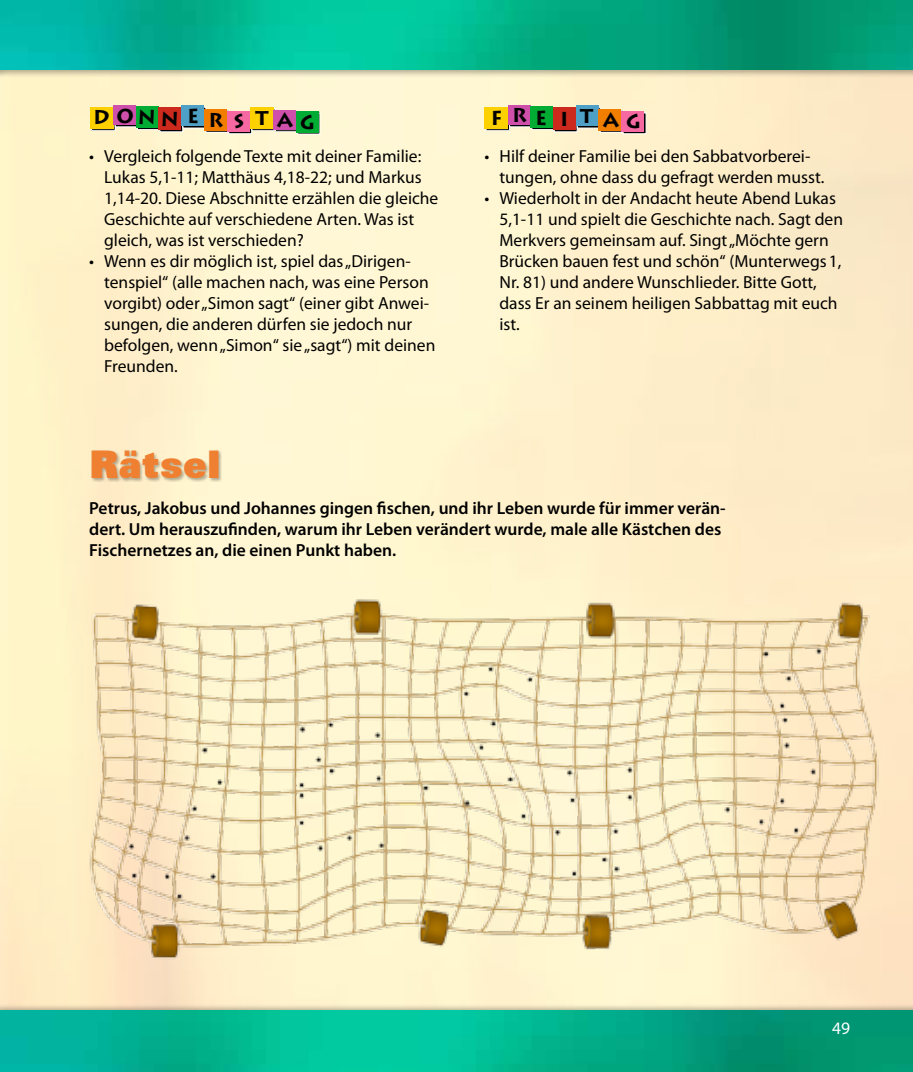
<style>
.page{position:relative;width:913px;height:1072px;background:#fff}
.page>*{position:absolute;margin:0;border:0;box-sizing:border-box;transform-origin:0 0}
.t1{font:900 38.15px "Zurich BT";color:#f08031}
.t2{font:700 19.95px "Lithos Pro";letter-spacing:.345em;color:#000}
.t3{font:700 19.95px "Lithos Pro";letter-spacing:.405em;color:#000}
.t4{font:17.5px/21px "Myriad Pro";color:#000}
.t5{font:600 17.5px/21px "Myriad Pro";color:#000}
.t6{font:17.5px "Myriad Pro";color:#fff}
</style>
<div class="page">
<img style="left:0;top:77px;width:913px;height:925px">
<div style="left:0;top:1002px;width:913px;height:69px;background:#000;opacity:.3"></div>
<img style="left:0;top:1010px;width:913px;height:61px">
<div style="left:90px;top:107px;width:23px;height:22px;background:#fdd000"></div>
<svg style="left:115px;top:125px;width:21px;height:2px"></svg>
<div style="left:113px;top:106px;width:23px;height:19px;background:#ce50ab"></div>
<svg style="left:137px;top:128px;width:21px;height:2px"></svg>
<div style="left:136px;top:107px;width:22px;height:21px;background:#00ac33"></div>
<svg style="left:160px;top:126px;width:23px;height:6px"></svg>
<div style="left:158px;top:108px;width:23px;height:22px;background:#cb2a1d"></div>
<div style="left:181px;top:106px;width:23px;height:20px;background:#4fa0c6"></div>
<div style="left:204px;top:109px;width:23px;height:21px;background:#f27e00"></div>
<svg style="left:229px;top:129px;width:23px;height:5px"></svg>
<div style="left:227px;top:111px;width:23px;height:21px;background:#f568a2"></div>
<div style="left:250px;top:107px;width:24px;height:22px;background:#fdd000"></div>
<div style="left:274px;top:110px;width:22px;height:20px;background:#ce50ab"></div>
<div style="left:296px;top:111px;width:22px;height:21px;background:#00ac33"></div>
<div style="left:484px;top:107px;width:24px;height:22px;background:#fdd000"></div>
<svg style="left:509px;top:125px;width:21px;height:2px"></svg>
<div style="left:508px;top:106px;width:22px;height:19px;background:#ce50ab"></div>
<svg style="left:532px;top:128px;width:20px;height:2px"></svg>
<div style="left:530px;top:107px;width:23px;height:21px;background:#00ac33"></div>
<svg style="left:554px;top:126px;width:23px;height:6px"></svg>
<div style="left:552px;top:108px;width:23px;height:22px;background:#cb2a1d"></div>
<svg style="left:577px;top:107px;width:23px;height:21px"></svg>
<div style="left:575px;top:106px;width:23px;height:20px;background:#4fa0c6"></div>
<div style="left:598px;top:109px;width:23px;height:21px;background:#f27e00"></div>
<svg style="left:623px;top:113px;width:23px;height:21px"></svg>
<div style="left:621px;top:111px;width:23px;height:21px;background:#f568a2"></div>
<div style="left:0;top:0;width:913px;height:77px;background:#000;opacity:.3"></div>
<img style="left:0;top:0;width:913px;height:70px">
<img style="left:57px;top:570px;width:837px;height:397px">
<div style="left:92px;top:449px;width:130px;height:33px;background:#000;opacity:.3"></div>
<p class="t2" style="left:93px;top:107px;width:223px">DONNER S TAG</p>
<p class="t3" style="left:491px;top:106px;width:152px">FRE ITAG</p>
<p class="t4" style="left:104px;top:145px;width:336px;text-indent:-15px">• Vergleich folgende Texte mit deiner Familie:<br>Lukas 5,1-11; Matthäus 4,18-22; und Markus 1,14-20. Diese Abschnitte erzählen die gleiche Geschichte auf verschiedene Arten. Was ist gleich, was ist verschieden?</p>
<p class="t4" style="left:104px;top:250px;width:333px;text-indent:-15px">• Wenn es dir möglich ist, spiel das„Dirigen&shy;tenspiel“ (alle machen nach, was eine Person vorgibt) oder„Simon sagt“ (einer gibt Anwei&shy;sungen, die anderen dürfen sie jedoch nur befolgen, wenn„Simon“ sie„sagt“) mit deinen Freunden.</p>
<p class="t4" style="left:499px;top:145px;width:326px;text-indent:-15px">• Hilf deiner Familie bei den Sabbatvorberei&shy;tungen, ohne dass du gefragt werden musst.</p>
<p class="t4" style="left:499px;top:187px;width:345px;text-indent:-15px">• Wiederholt in der Andacht heute Abend Lukas 5,1-11 und spielt die Geschichte nach. Sagt den Merkvers gemeinsam auf. Singt„Möchte gern Brücken bauen fest und schön“ (Munterwegs1, Nr. 81) und andere Wunschlieder. Bitte Gott, dass Er an seinem heiligen Sabbattag mit euch ist.</p>
<h1 class="t1" style="left:89px;top:441px;width:133px">Rätsel</h1>
<p class="t5" style="left:89px;top:497px;width:638px">Petrus, Jakobus und Johannes gingen fischen, und ihr Leben wurde für immer verän&shy;dert. Um herauszufinden, warum ihr Leben verändert wurde, male alle Kästchen des<br>Fischernetzes an, die einen Punkt haben.</p>
<p class="t6" style="left:832px;top:1017px;width:19px">49</p>
</div>
